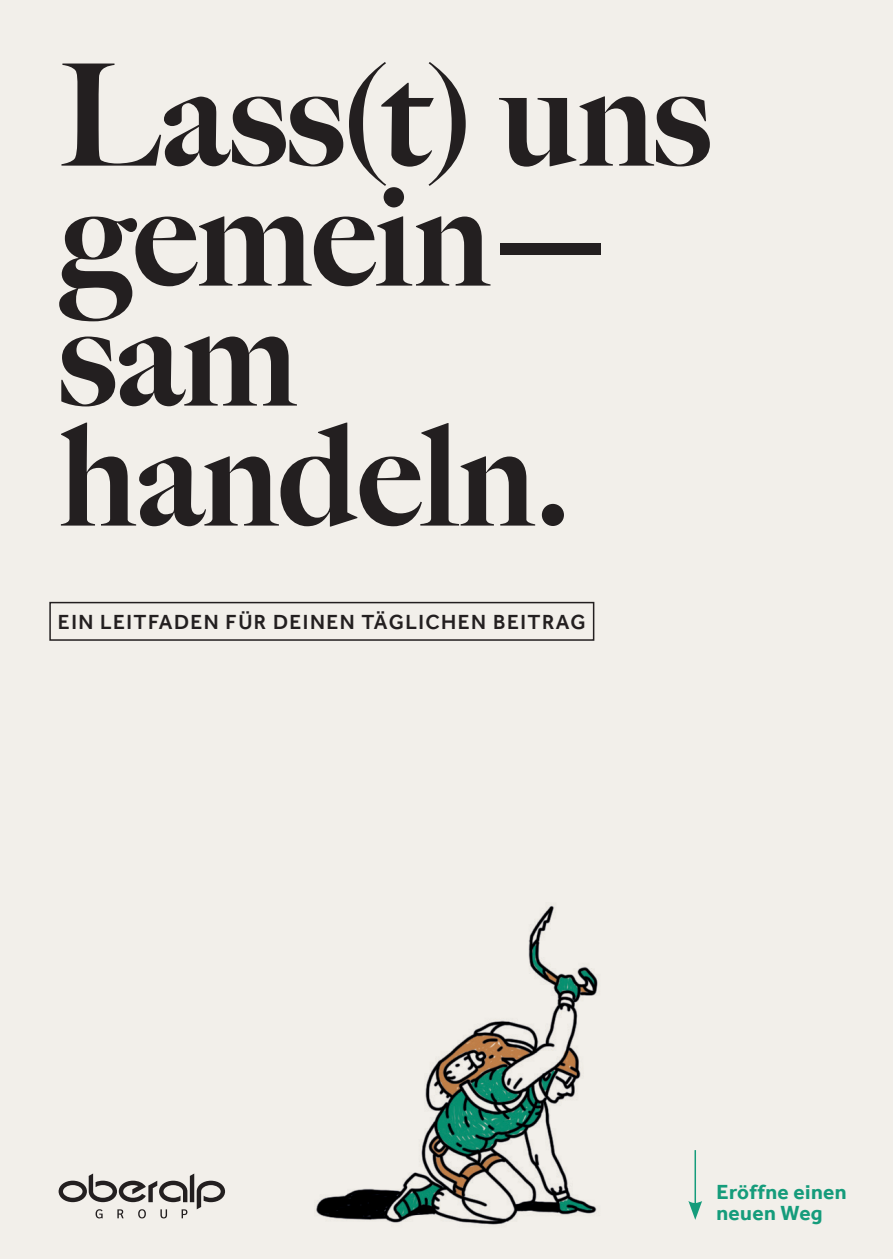
<style>
.page{position:relative;width:893px;height:1259px;background:#f2efea}
.page>*{position:absolute;margin:0;border:0;box-sizing:border-box;transform-origin:0 0}
.t1{font:900 141.9px/120px "Big Caslon FB";color:#231f20}
.t2{font:500 21px "Effra";letter-spacing:.07em;color:#231f20}
.t3{font:700 21px/21px "Effra";letter-spacing:.02em;color:#159c7b}
</style>
<div class="page">
<img style="left:316px;top:905px;width:282px;height:320px">
<hr style="left:694px;top:1150px;width:2px;height:55px;background:#159c7b">
<svg style="left:688px;top:1200px;width:14px;height:19px"></svg>
<svg style="left:59px;top:1173px;width:166px;height:45px"></svg>
<div style="left:49px;top:602px;width:545px;height:39px;border:2px solid #231f20"></div>
<h1 class="t1" style="left:59px;top:57px;width:653px">Lass(t) uns gemein— sam handeln.</h1>
<p class="t2" style="left:58px;top:609px;width:529px">EIN LEITFADEN FÜR DEINEN TÄGLICHEN BEITRAG</p>
<p class="t3" style="left:716px;top:1181px;width:132px">Eröffne einen neuen Weg</p>
</div>
